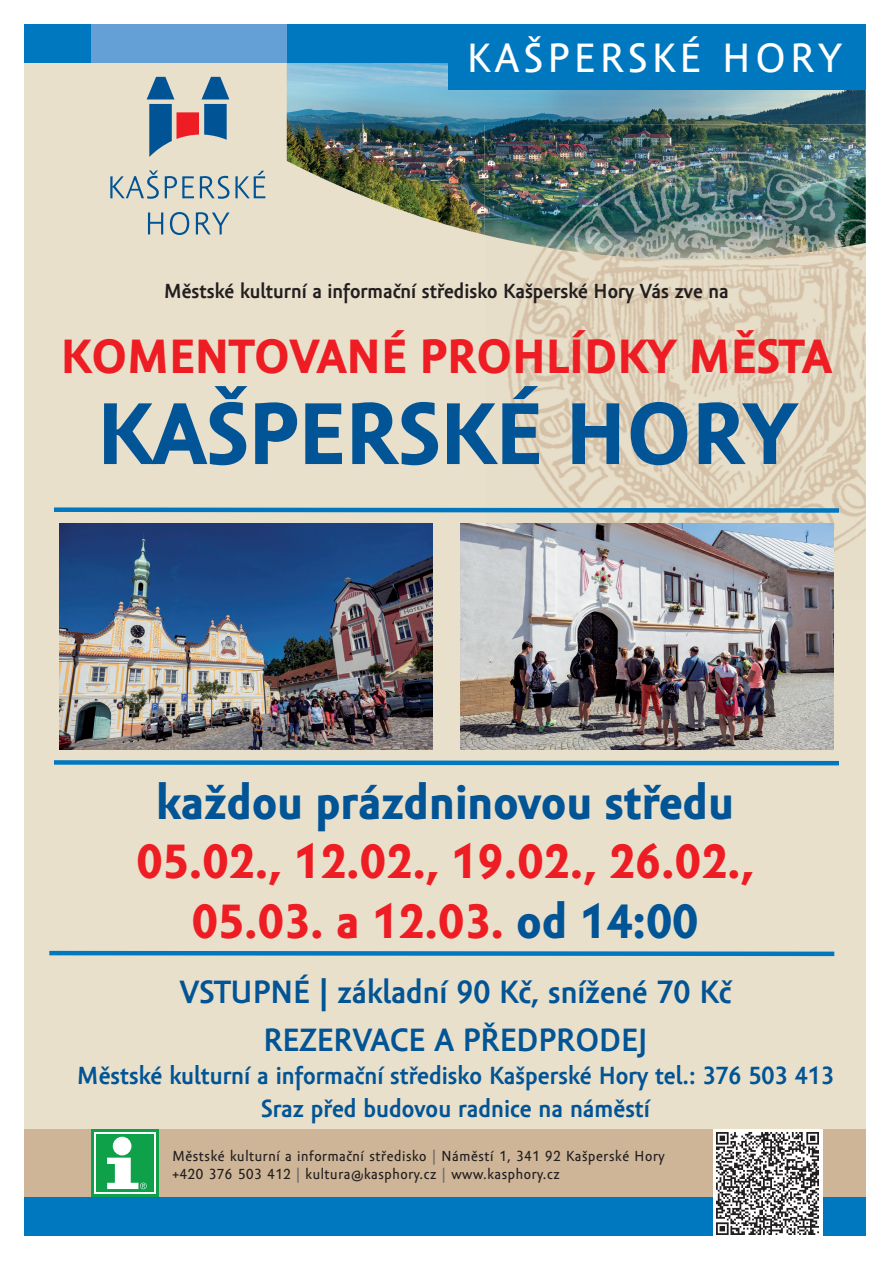
<style>
.page{position:relative;width:893px;height:1263px;background:#fff}
.page>*{position:absolute;margin:0;border:0;box-sizing:border-box;transform-origin:0 0}
.t1{font:700 90px "Amor Sans Text Pro";color:#015495}
.t2{font:700 49.5px/59.4px "Amor Sans Text Pro";color:#ed1d23;text-align:center}
.t3{font:700 49.5px "Amor Sans Text Pro";color:#015495}
.t4{font:42.15px "Amor Sans Text Pro";letter-spacing:.115em;color:#fff}
.t5{font:700 33.15px/48px "Amor Sans Pro";color:#015495;text-align:center}
.t6{font:700 25.5px/33px "Amor Sans Pro";color:#015495;text-align:center}
.t7{font:700 21px "Amor Sans Pro";color:#231f20}
.t8{font:15px/18px "Amor Sans Text Pro";letter-spacing:.04em;color:#231f20}
.s1{color:#015495}
.s2{color:#6c6d70}
</style>
<div class="page">
<div style="left:24px;top:44px;width:842px;height:1117px;background:#e9e0cb"></div>
<img style="left:507px;top:260px;width:359px;height:340px">
<img style="left:287px;top:62px;width:579px;height:173px">
<div style="left:24px;top:1129px;width:842px;height:85px;background:#ceb597"></div>
<div style="left:24px;top:1197px;width:842px;height:38px;background:#0078c0"></div>
<div style="left:24px;top:24px;width:842px;height:38px;background:#0078c0"></div>
<div style="left:448px;top:24px;width:418px;height:65px;background:#0078c0"></div>
<div style="left:91px;top:24px;width:196px;height:38px;background:#649fd5"></div>
<img style="left:485px;top:124px;width:381px;height:136px">
<div style="left:91px;top:1129px;width:68px;height:68px;background:#0fa14a"></div>
<div style="left:94px;top:1132px;width:62px;height:62px;background:#fff"></div>
<div style="left:96px;top:1134px;width:58px;height:58px;background:#0fa14a"></div>
<div style="left:113px;top:1137px;width:18px;height:18px;background:#fff;border-radius:50%"></div>
<svg style="left:107px;top:1158px;width:40px;height:31px"></svg>
<div style="left:713px;top:1129px;width:109px;height:110px;background:linear-gradient(to right,#fff,#fff)"></div>
<img style="left:717px;top:1132px;width:101px;height:102px">
<svg style="left:148px;top:212px;width:15px;height:22px"></svg>
<svg style="left:170px;top:212px;width:19px;height:23px"></svg>
<svg style="left:196px;top:212px;width:34px;height:22px"></svg>
<svg style="left:110px;top:171px;width:49px;height:28px"></svg>
<svg style="left:165px;top:176px;width:29px;height:22px"></svg>
<svg style="left:200px;top:171px;width:65px;height:28px"></svg>
<svg style="left:147px;top:77px;width:82px;height:80px"></svg>
<svg style="left:54px;top:505px;width:789px;height:10px"></svg>
<img style="left:60px;top:523px;width:372px;height:227px">
<img style="left:461px;top:523px;width:372px;height:226px">
<svg style="left:54px;top:760px;width:785px;height:6px"></svg>
<svg style="left:49px;top:950px;width:786px;height:7px"></svg>
<h3 class="t4" style="left:467px;top:34px;width:376px">KAŠPERSKÉ HORY</h3>
<h3 class="t7" style="left:164px;top:278px;width:566px">Městské kulturní a informační středisko Kašperské Hory Vás zve na</h3>
<h2 class="t2" style="left:61px;top:327px;width:773px">KOMENTOVANÉ PROHLÍDKY MĚSTA</h2>
<h1 class="t1" style="left:97px;top:381px;width:701px">KAŠPERSKÉ HORY</h1>
<h2 class="t3" style="left:156px;top:773px;width:579px">každou prázdninovou středu</h2>
<h2 class="t2" style="left:136px;top:833px;width:619px">05.02., 12.02., 19.02., 26.02.,<br>05.03. a 12.03. <span class="s1">od 14:00</span></h2>
<h3 class="t5" style="left:180px;top:968px;width:553px">VSTUPNÉ | základní 90 Kč, snížené 70 Kč<br>REZERVACE A PŘEDPRODEJ</h3>
<h3 class="t6" style="left:77px;top:1059px;width:758px">Městské kulturní a informační středisko Kašperské Hory tel.: 376 503 413<br>Sraz před budovou radnice na náměstí</h3>
<p class="t8" style="left:172px;top:1147px;width:494px">Městské kulturní a informační středisko <span class="s2">|</span> Náměstí 1, 341 92 Kašperské Hory +420 376 503 412 <span class="s2">|</span> kultura@kasphory.cz <span class="s2">|</span> www.kasphory.cz</p>
</div>
